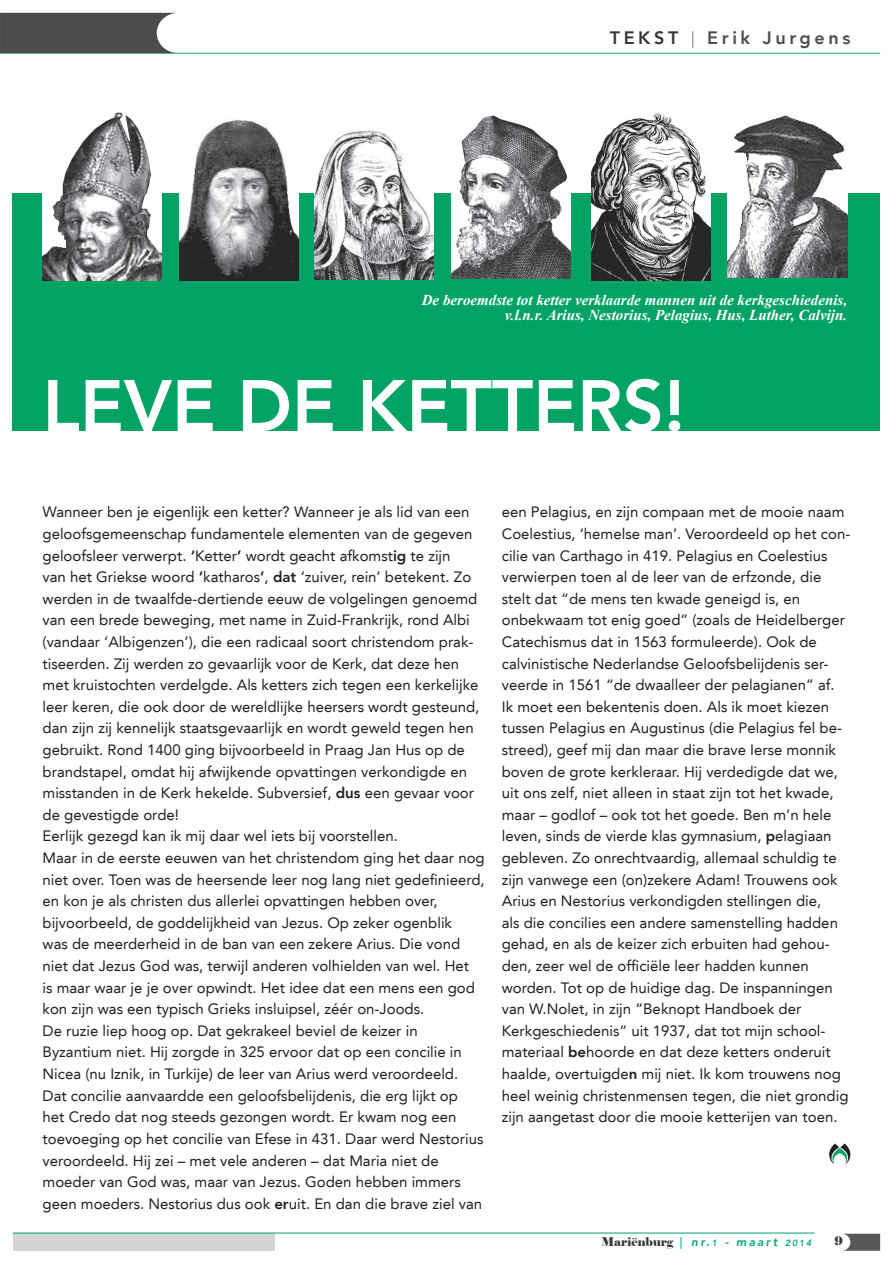
<style>
.page{position:relative;width:893px;height:1263px;background:#fff}
.page>*{position:absolute;margin:0;border:0;box-sizing:border-box;transform-origin:0 0}
.t1{font:800 72px "Avenir LT";color:#fff}
.t2{font:800 18px "Avenir LT";color:#4e4b4c}
.t3{font:800 18px "Avenir LT";color:#393535}
.t4{font:15px/21.6px "Avenir LT";color:#241f1f}
.t5{font:italic 700 15px/15px "Times New Roman";color:#fff;text-align:right}
.t6{font:12px "Elephant";color:#393535}
.s1{font-family:"Times New Roman";font-weight:400}
.s2{font-weight:800}
.s3{color:#00ac71}
.s4{font-family:"Avenir LT";font-weight:800;font-style:italic;color:#00ac71}
.s5{font-family:"Avenir LT";font-weight:800;font-style:italic;font-size:9px;color:#00ac71}
</style>
<div class="page">
<div style="left:13px;top:1233px;width:261px;height:17px;background:#d5d4d5"></div>
<svg style="left:843px;top:1234px;width:37px;height:17px"></svg>
<hr style="left:13px;top:1233px;width:801px;height:1px;background:#00a364">
<hr style="left:0;top:53px;width:880px;height:1px;background:#07b37d">
<svg style="left:829px;top:1143px;width:22px;height:22px"></svg>
<svg style="left:0;top:13px;width:178px;height:41px;background:#5e5e5e"></svg>
<div style="left:13px;top:193px;width:867px;height:238px;background:#00a364"></div>
<img style="left:43px;top:113px;width:119px;height:167px">
<img style="left:315px;top:130px;width:119px;height:150px">
<img style="left:591px;top:113px;width:119px;height:167px">
<img style="left:180px;top:119px;width:119px;height:161px">
<img style="left:452px;top:115px;width:119px;height:164px">
<img style="left:728px;top:115px;width:119px;height:162px">
<p class="t3" style="left:610px;top:28px;width:15px">TEKST</p>
<p class="t2" style="left:691px;top:28px;width:161px"><span class="s1">|</span> E rik Jurgens</p>
<p class="t5" style="left:422px;top:292px;width:427px">De beroemdste tot ketter verklaarde mannen uit de kerkgeschiedenis, v.l.n.r. Arius, Nestorius, Pelagius, Hus, Luther, Calvijn.</p>
<h1 class="t1" style="left:43px;top:363px;width:644px">Leve de ketters!</h1>
<p class="t4" style="left:43px;top:502px;width:444px">Wanneer ben je eigenlijk een ketter? Wanneer je als lid van een geloofsgemeenschap fundamentele elementen van de gegeven geloofsleer verwerpt. <span class="s2">‘</span>Ketter<span class="s2">’</span> wordt geacht afkomst<span class="s2">ig</span> te zijn<br>van het Griekse woord <span class="s2">‘</span>katharos<span class="s2">’</span>, <span class="s2">dat</span> ‘zuiver, rein’ betekent. Zo werden in de twaalfde-dertiende eeuw de volgelingen genoemd van een brede beweging, met name in Zuid-Frankrijk, rond Albi (vandaar ‘Albigenzen’), die een radicaal soort christendom prak&shy;tiseerden. Zij werden zo gevaarlijk voor de Kerk, dat deze hen met kruistochten verdelgde. Als ketters zich tegen een kerkelijke leer keren, die ook door de wereldlijke heersers wordt gesteund, dan zijn zij kennelijk staatsgevaarlijk en wordt geweld tegen hen gebruikt. Rond 1400 ging bijvoorbeeld in Praag Jan H us op de brandstapel, omdat hij afwijkende opvattingen verkondigde en misstanden in de Kerk hekelde. Subversief, <span class="s2">dus</span> een gevaar voor de gevestigde orde!<br>Eerlijk gezegd kan ik mij daar wel iets bij voorstellen.<br>Maar in de eerste eeuwen van het christendom ging het daar nog niet over. Toen was de heersende leer nog lang niet gedefinieerd, en kon je als christen dus allerlei opvattingen hebben over, bijvoorbeeld, de goddelijkheid van Jezus. Op zeker ogenblik<br>was de meerderheid in de ban van een zekere Arius. Die vond niet dat Jezus God was, terwijl anderen volhielden van wel. Het<br>is maar waar je je over opwindt. Het idee dat een mens een god kon zijn was een typisch Grieks insluipsel, zéér on-Joods.<br>De ruzie liep hoog op. Dat gekrakeel beviel de keizer in Byzantium niet. H ij zorgde in 325 ervoor dat op een concilie in<br>N icea (nu Iznik, in Turkije) de leer van Arius werd veroordeeld.<br>Dat concilie aanvaardde een geloofsbelijdenis, die erg lijkt op<br>het Credo dat nog steeds gezongen wordt. Er kwam nog een toevoeging op het concilie van Efese in 431. Daar werd N estorius veroordeeld. H ij zei – met vele anderen – dat Maria niet de moeder van God was, maar van Jezus. Goden hebben immers geen moeders. Nestorius dus ook <span class="s2">er</span>uit. En dan die brave ziel van</p>
<p class="t4" style="left:502px;top:502px;width:350px">een Pelagius, en zijn compaan met de mooie naam Coelestius, ‘hemelse man’. Veroordeeld op het con&shy;cilie van Carthago in 419. Pelagius en Coelestius verwierpen toen al de leer van de erfzonde, die stelt dat “de mens ten kwade geneigd is, en onbekwaam tot enig goed” (zoals de Heidelberger Catechismus dat in 1563 formuleerde). Ook de calvinistische N ederlandse Geloofsbelijdenis ser&shy;veerde in 1561 “de dwaalleer der pelagianen” af.<br>I k moet een bekentenis doen. Als ik moet kiezen tussen Pelagius en Augustinus (die Pelagius fel be&shy;streed), geef mij dan maar die brave Ierse monnik boven de grote kerkleraar. H ij verdedigde dat we, uit ons zelf, niet alleen in staat zijn tot het kwade, maar – godlof – ook tot het goede. Ben m’n hele leven, sinds de vierde klas gymnasium, <span class="s2">p</span>elagiaan gebleven. Zo onrechtvaardig, allemaal schuldig te zijn vanwege een (on)zekere Adam! Trouwens ook Arius en Nestorius verkondigden stellingen die,<br>als die concilies een andere samenstelling hadden gehad, en als de keizer zich erbuiten had gehou&shy;den, zeer wel de officiële leer hadden kunnen worden. Tot op de huidige dag. De inspanningen van W.Nolet, in zijn ”Beknopt Handboek der Kerkgeschiedenis” uit 1937, dat tot mijn school&shy;materiaal <span class="s2">be</span>hoorde en dat deze ketters onderuit haalde, overtuigde<span class="s2">n</span> mij niet. I k kom trouwens nog heel weinig christenmensen tegen, die niet grondig zijn aangetast door die mooie ketterijen van toen.</p>
<p class="t6" style="left:601px;top:1234px;width:212px">Mariënburg <span class="s3">|</span> <span class="s4">nr.</span> <span class="s5">1</span> <span class="s4">- maart</span> <span class="s5">2014</span></p>
<p class="t6" style="left:834px;top:1233px;width:10px">9</p>
</div>
